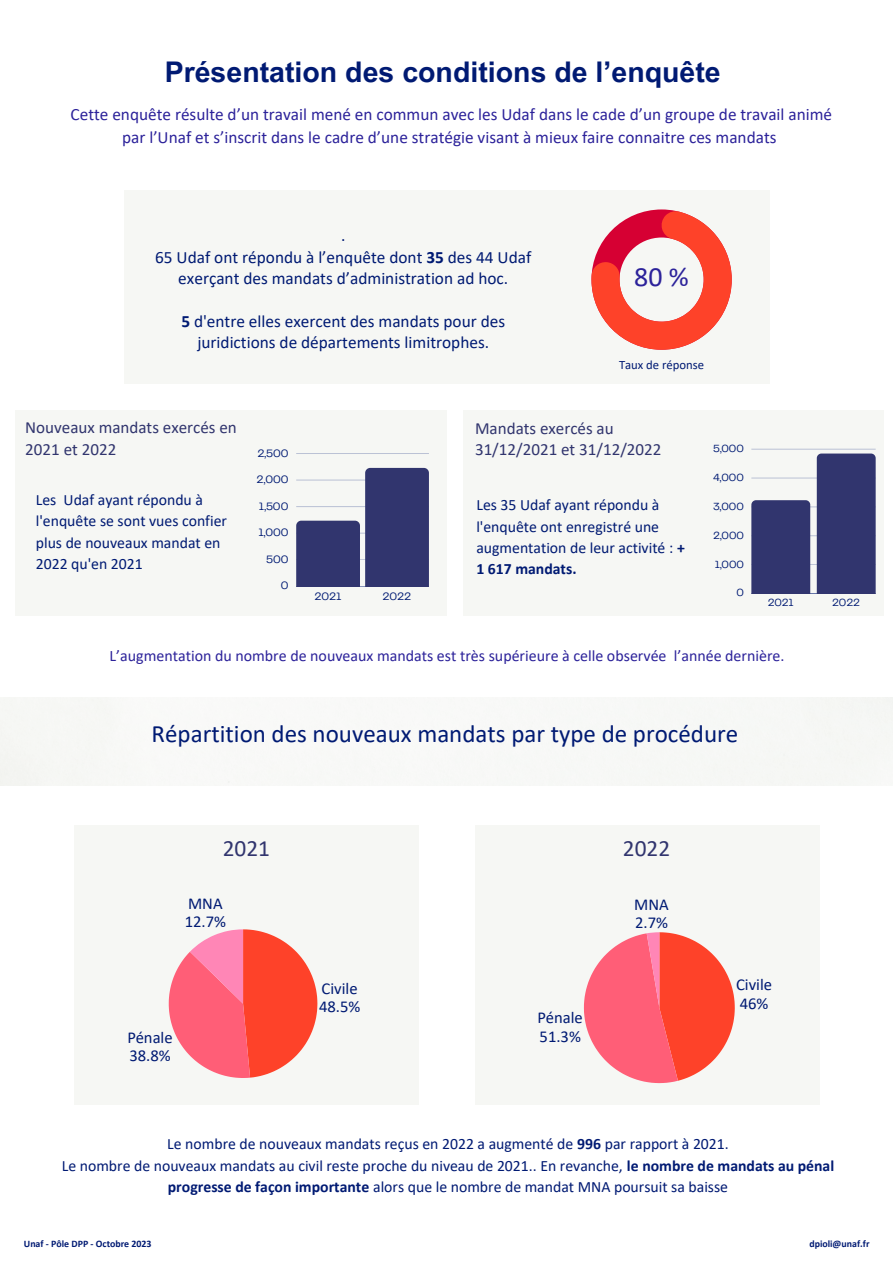
<style>
.page{position:relative;width:893px;height:1264px;background:#fff}
.page>*{position:absolute;margin:0;border:0;box-sizing:border-box;transform-origin:0 0}
.t1{font:700 28.5px "Arial MT Pro";color:#001a73}
.t2{font:27.9px "Calibri";color:#2c229a}
.t3{font:25.05px "Calibri";color:#001a73}
.t4{font:23.4px "Calibri";color:#31356e}
.t5{font:17.25px/23.7px "Calibri";color:#2c229a;text-align:center}
.t6{font:17.25px/21.3px "Calibri";color:#001a73;text-align:center}
.t7{font:17.1px/21.3px "Calibri";color:#31356e}
.t8{font:16.65px/18.6px "Calibri";color:#001a73}
.t9{font:15.9px "Calibri";color:#2c229a}
.t10{font:15.75px/21.3px "Calibri";color:#001a73}
.t11{font:12.75px "Calibri";color:#001a73}
.t12{font:11.1px "Telegraf";letter-spacing:-.005em;color:#001a73}
.t13{font:10.8px "Telegraf";color:#001a73}
.t14{font:700 9.9px "Calibri";color:#001a73}
.s1{font-weight:700}
</style>
<div class="page">
<div style="left:463px;top:410px;width:420px;height:206px;background:#f6f7f4"></div>
<hr style="left:751px;top:564px;width:124px;height:1px;background:#001a73">
<hr style="left:751px;top:535px;width:124px;height:1px;background:#001a73">
<hr style="left:751px;top:506px;width:124px;height:1px;background:#001a73">
<hr style="left:751px;top:478px;width:124px;height:1px;background:#001a73">
<hr style="left:751px;top:449px;width:124px;height:1px;background:#001a73">
<hr style="left:751px;top:593px;width:124px;height:1px;background:#001a73">
<div style="left:751px;top:500px;width:59px;height:93px;background:#31356e"></div>
<div style="left:816px;top:453px;width:59px;height:140px;background:#31356e"></div>
<div style="left:15px;top:410px;width:431px;height:206px;background:#f6f7f4"></div>
<hr style="left:296px;top:453px;width:133px;height:1px;background:#001a73">
<hr style="left:296px;top:586px;width:133px;height:1px;background:#001a73">
<svg style="left:296px;top:468px;width:133px;height:118px"></svg>
<div style="left:124px;top:190px;width:645px;height:194px;background:#f6f7f4"></div>
<svg style="left:591px;top:209px;width:140px;height:141px"></svg>
<div style="left:74px;top:825px;width:344px;height:280px;background:#f6f7f4"></div>
<svg style="left:169px;top:929px;width:148px;height:148px"></svg>
<div style="left:475px;top:825px;width:344px;height:280px;background:#f6f7f4"></div>
<svg style="left:584px;top:932px;width:150px;height:151px"></svg>
<h2 class="t1" style="left:165px;top:62px;width:557px">Présentation des conditions de l’enquête</h2>
<h2 class="t5" style="left:71px;top:103px;width:763px">Cette enquête résulte d’un travail mené en commun avec les Udaf dans le cade d’un groupe de travail animé par l’Unaf et s’inscrit dans le cadre d’une stratégie visant à mieux faire connaitre ces mandats</h2>
<h1 class="t6" style="left:155px;top:226px;width:377px">.<br>65 Udaf ont répondu à l’enquête dont <span class="s1">35</span> des 44 Udaf exerçant des mandats d’administration ad hoc.</h1>
<h4 class="t6" style="left:181px;top:312px;width:325px"><span class="s1">5</span> d'entre elles exercent des mandats pour des juridictions de départements limitrophes.</h4>
<h2 class="t2" style="left:634px;top:265px;width:56px">80 %</h2>
<h4 class="t11" style="left:619px;top:359px;width:87px">Taux de réponse</h4>
<h5 class="t7" style="left:25px;top:418px;width:213px">Nouveaux mandats exercés en<br>2021 et 2022</h5>
<h4 class="t10" style="left:36px;top:490px;width:193px">Les Udaf ayant répondu à l'enquête se sont vues confier plus de nouveaux mandat en<br>2022 qu'en 2021</h4>
<p class="t12" style="left:257px;top:448px;width:33px">2,500</p>
<p class="t12" style="left:256px;top:474px;width:33px">2,000</p>
<p class="t12" style="left:259px;top:501px;width:31px">1,500</p>
<p class="t12" style="left:258px;top:528px;width:32px">1,000</p>
<p class="t12" style="left:266px;top:554px;width:24px">500</p>
<p class="t12" style="left:281px;top:581px;width:9px">0</p>
<p class="t12" style="left:314px;top:591px;width:28px">2021</p>
<p class="t12" style="left:382px;top:591px;width:30px">2022</p>
<h4 class="t7" style="left:475px;top:419px;width:188px">Mandats exercés au<br>31/12/2021 et 31/12/2022</h4>
<h4 class="t10" style="left:476px;top:495px;width:210px">Les 35 Udaf ayant répondu à l'enquête ont enregistré une augmentation de leur activité : <span class="s1">+<br>1 617 mandats.</span></h4>
<p class="t13" style="left:713px;top:444px;width:32px">5,000</p>
<p class="t13" style="left:713px;top:473px;width:32px">4,000</p>
<p class="t13" style="left:713px;top:501px;width:32px">3,000</p>
<p class="t13" style="left:713px;top:530px;width:32px">2,000</p>
<p class="t13" style="left:714px;top:559px;width:31px">1,000</p>
<p class="t13" style="left:736px;top:588px;width:9px">0</p>
<p class="t13" style="left:767px;top:598px;width:27px">2021</p>
<p class="t13" style="left:832px;top:598px;width:29px">2022</p>
<h3 class="t9" style="left:109px;top:648px;width:676px">L’augmentation du nombre de nouveaux mandats est très supérieure à celle observée l’année dernière.</h3>
<h4 class="t3" style="left:152px;top:723px;width:588px">Répartition des nouveaux mandats par type de procédure</h4>
<h4 class="t4" style="left:223px;top:838px;width:49px">2021</h4>
<p class="t4" style="left:623px;top:838px;width:49px">2022</p>
<p class="t8" style="left:185px;top:895px;width:43px">MNA<br>12.7%</p>
<p class="t8" style="left:127px;top:1029px;width:47px">Pénale<br>38.8%</p>
<p class="t8" style="left:319px;top:980px;width:43px">Civile<br>48.5%</p>
<p class="t8" style="left:537px;top:1009px;width:47px">Pénale<br>51.3%</p>
<p class="t8" style="left:634px;top:896px;width:36px">MNA<br>2.7%</p>
<p class="t8" style="left:736px;top:976px;width:38px">Civile<br>46%</p>
<h4 class="t10" style="left:62px;top:1134px;width:774px;text-align:center">Le nombre de nouveaux mandats reçus en 2022 a augmenté de <span class="s1">996</span> par rapport à 2021.<br>Le nombre de nouveaux mandats au civil reste proche du niveau de 2021.. En revanche, <span class="s1">le nombre de mandats au pénal progresse de façon importante</span> alors que le nombre de mandat MNA poursuit sa baisse</h4>
<h4 class="t14" style="left:24px;top:1239px;width:129px">Unaf - Pôle DPP - Octobre 2023</h4>
<p class="t14" style="left:809px;top:1239px;width:62px">dpioli@unaf.fr</p>
</div>
